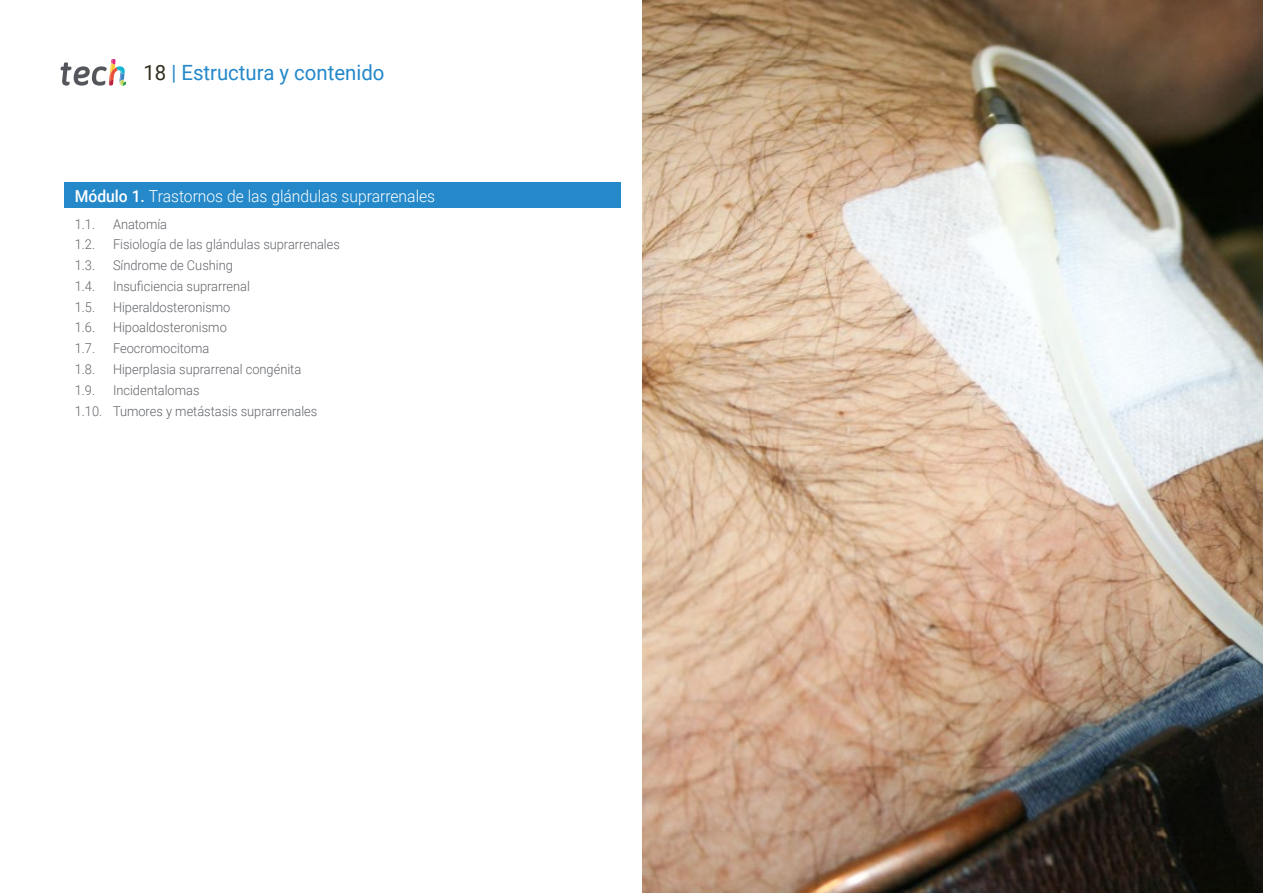
<style>
.page{position:relative;width:1263px;height:893px;background:#fff}
.page>*{position:absolute;margin:0;border:0;box-sizing:border-box;transform-origin:0 0}
.t1{font:21px "Roboto";color:#2488c9}
.t2{font:300 16.5px "Roboto";color:#fff;scale:.95 1}
.t3{font:300 13.5px/20.7px "Roboto";color:#61646a;scale:.95 1}
.s1{color:#312e20}
.s2{font-weight:500}
</style>
<div class="page">
<div style="left:64px;top:183px;width:556px;height:25px;background:#2488c9"></div>
<svg style="left:61px;top:59px;width:65px;height:27px"></svg>
<img style="left:642px;top:0;width:621px;height:893px">
<h1 class="t1" style="left:144px;top:57px;width:242px"><span class="s1">18</span> | Estructura y contenido</h1>
<p class="t2" style="left:75px;top:184px;width:381px"><span class="s2">Módulo 1.</span> Trastornos de las glándulas suprarrenales</p>
<p class="t3" style="left:75px;top:213px;width:23px">1.1.</p>
<p class="t3" style="left:113px;top:213px;width:59px">Anatomía</p>
<p class="t3" style="left:75px;top:234px;width:23px">1.2.</p>
<p class="t3" style="left:113px;top:234px;width:240px">Fisiología de las glándulas suprarrenales</p>
<p class="t3" style="left:75px;top:255px;width:23px">1.3.</p>
<p class="t3" style="left:113px;top:255px;width:128px">Síndrome de Cushing</p>
<p class="t3" style="left:75px;top:275px;width:23px">1.4.</p>
<p class="t3" style="left:113px;top:275px;width:146px">Insuficiencia suprarrenal</p>
<p class="t3" style="left:75px;top:296px;width:23px">1.5.</p>
<p class="t3" style="left:113px;top:296px;width:125px">Hiperaldosteronismo</p>
<p class="t3" style="left:75px;top:317px;width:23px">1.6.</p>
<p class="t3" style="left:113px;top:317px;width:121px">Hipoaldosteronismo</p>
<p class="t3" style="left:75px;top:338px;width:23px">1.7.</p>
<p class="t3" style="left:113px;top:338px;width:103px">Feocromocitoma</p>
<p class="t3" style="left:75px;top:358px;width:23px">1.8.</p>
<p class="t3" style="left:113px;top:358px;width:200px">Hiperplasia suprarrenal congénita</p>
<p class="t3" style="left:75px;top:379px;width:23px">1.9.</p>
<p class="t3" style="left:75px;top:379px;width:257px;text-indent:38px">Incidentalomas<br>1.10. Tumores y metástasis suprarrenales</p>
</div>
